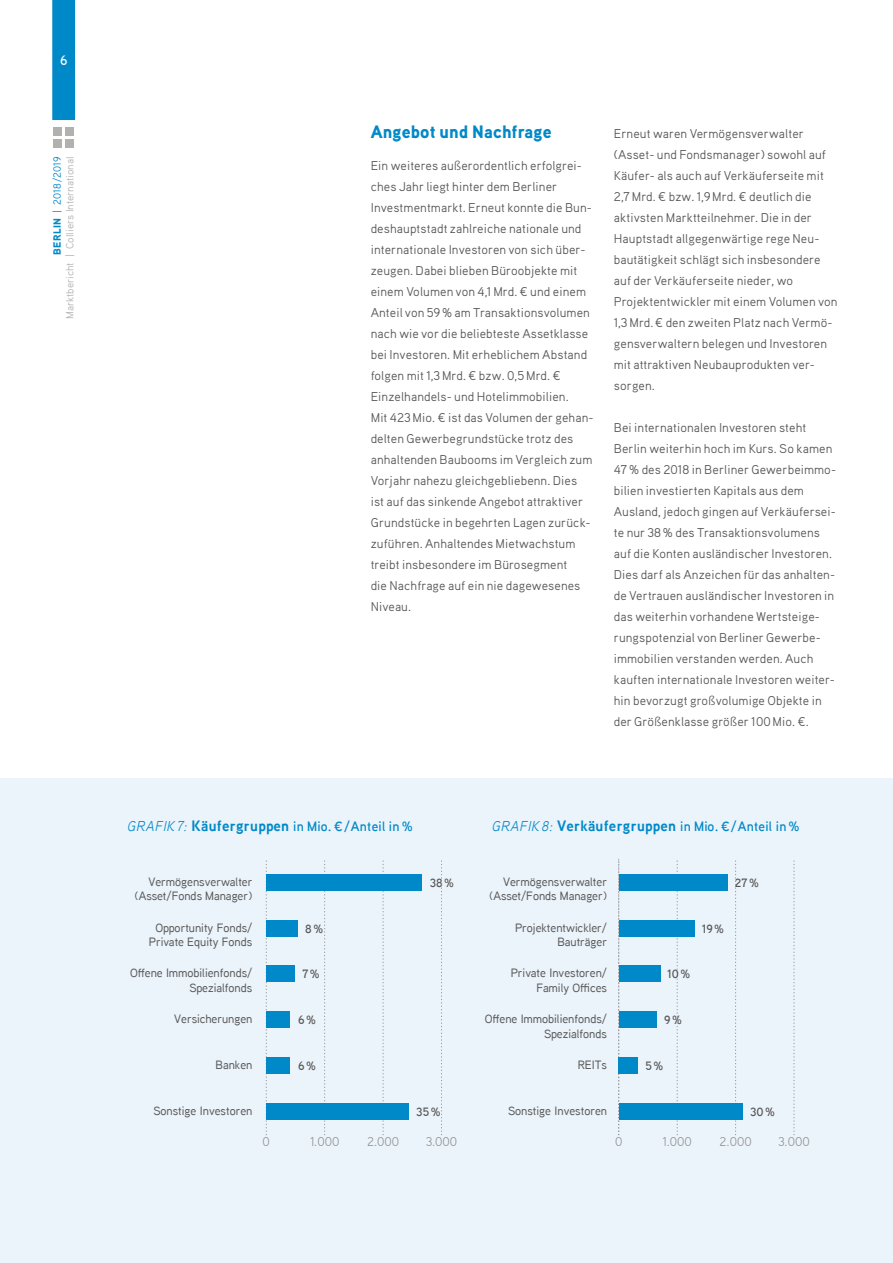
<style>
.page{position:relative;width:893px;height:1263px;background:#fff}
.page>*{position:absolute;margin:0;border:0;box-sizing:border-box;transform-origin:0 0}
.t1{font:900 18px "Aaux Next";letter-spacing:.01em;color:#0089c8}
.t2{font:600 13.5px "Aaux Next";letter-spacing:.02em;color:#0089c8}
.t3{font:600 13.5px "Aaux Next";color:#fff}
.t4{font:12.75px/21px "Aaux Pro OT";letter-spacing:.01em;color:#585857}
.t5{font:12.75px "Aaux Next";color:#919190}
.t6{font:500 12px/14.4px "Aaux Next";color:#585857;text-align:right}
.t7{font:600 12px "Aaux Next";color:#585857}
.t8{font:10.5px "Aaux Pro OT";color:#b1b1b0}
.t9{font:10.5px "Aaux Pro OT";color:#0089c8}
.s1{font-family:"Aaux Next";font-weight:900}
.s2{font-family:"The Sans";font-weight:300}
.s3{font-weight:400;font-style:italic;font-size:14.25px}
.s4{font-weight:700;font-size:15px}
</style>
<div class="page">
<div style="left:53px;top:127px;width:9px;height:9px;background:#b1b1b0"></div>
<div style="left:66px;top:127px;width:8px;height:9px;background:#b1b1b0"></div>
<div style="left:53px;top:140px;width:9px;height:8px;background:#b1b1b0"></div>
<div style="left:66px;top:140px;width:8px;height:8px;background:#b1b1b0"></div>
<div style="left:0;top:778px;width:893px;height:485px;background:#ebf3fb"></div>
<svg style="left:677px;top:860px;width:1px;height:275px"></svg>
<svg style="left:735px;top:860px;width:1px;height:275px"></svg>
<svg style="left:793px;top:860px;width:1px;height:275px"></svg>
<svg style="left:618px;top:859px;width:1px;height:276px"></svg>
<div style="left:619px;top:874px;width:108px;height:16px;background:#0089c8"></div>
<div style="left:619px;top:920px;width:75px;height:16px;background:#0089c8"></div>
<div style="left:619px;top:966px;width:41px;height:16px;background:#0089c8"></div>
<div style="left:619px;top:1012px;width:38px;height:16px;background:#0089c8"></div>
<div style="left:619px;top:1058px;width:19px;height:16px;background:#0089c8"></div>
<div style="left:619px;top:1104px;width:123px;height:16px;background:#0089c8"></div>
<svg style="left:266px;top:860px;width:1px;height:275px"></svg>
<svg style="left:324px;top:860px;width:1px;height:275px"></svg>
<svg style="left:383px;top:860px;width:1px;height:275px"></svg>
<svg style="left:441px;top:860px;width:1px;height:275px"></svg>
<div style="left:266px;top:874px;width:155px;height:16px;background:#0089c8"></div>
<div style="left:266px;top:920px;width:32px;height:16px;background:#0089c8"></div>
<div style="left:266px;top:966px;width:29px;height:16px;background:#0089c8"></div>
<div style="left:266px;top:1012px;width:24px;height:16px;background:#0089c8"></div>
<div style="left:266px;top:1058px;width:24px;height:16px;background:#0089c8"></div>
<div style="left:266px;top:1104px;width:143px;height:16px;background:#0089c8"></div>
<div style="left:53px;top:0;width:22px;height:120px;background:#0089c8"></div>
<p class="t3" style="left:56px;top:51px;width:16px">26</p>
<p class="t3" style="left:60px;top:51px;width:9px">6</p>
<p class="t9" style="left:51px;top:255px;width:100px;rotate:-90deg"><span class="s1">BERLIN</span> | 2018 / 2019</p>
<p class="t8" style="left:63px;top:319px;width:164px;rotate:-90deg">Marktbericht | Colliers International</p>
<p class="t8" style="left:63px;top:372px;width:111px;rotate:-90deg">City Survey Deutschland</p>
<h1 class="t1" style="left:371px;top:119px;width:182px">Angebot und Nachfrage</h1>
<p class="t4" style="left:371px;top:154px;width:224px">Ein weiteres au<span class="s2">ß</span>erordentlich erfolgrei&shy;ches Jahr liegt hinter dem Berliner Investmentmarkt. Erneut konnte die Bun&shy;deshauptstadt zahlreiche nationale und internationale Investoren von sich über&shy;zeugen. Dabei blieben Büroobjekte mit einem Volumen von 4,1 Mrd. € und einem Anteil von 59 % am Transaktionsvolumen nach wie vor die beliebteste Assetklasse bei Investoren. Mit erheb lichem Abstand folgen mit 1,3 Mrd. € bzw. 0,5 Mrd. € Einzelhandels- und Hotelimmobilien.<br>Mit 423 Mio. € ist das Volumen der gehan&shy;delten Gewerbegrundstücke trotz des anhaltenden Baubooms im Vergleich zum Vorjahr nahezu gleichgebliebenn. Dies ist auf das sinkende Angebot attraktiver Grundstücke in begehrten Lagen zurück&shy;zuführen. Anhaltendes Mietwachstum treibt insbesondere im Bürosegment<br>die Nachfrage auf ein nie dagewesenes Niveau.</p>
<p class="t4" style="left:614px;top:123px;width:225px">Erneut waren Vermögensverwalter (Asset- und Fondsmanager) sowohl auf Käufer- als auch auf Verkäuferseite mit 2,7 Mrd. € bzw. 1,9 Mrd. € deutlich die aktivsten Marktteilnehmer. Die in der Hauptstadt allgegenwärtige rege Neu&shy;bautätigkeit schlägt sich insbesondere auf der Verkäuferseite nieder, wo Projektentwickler mit einem Volumen von 1,3 Mrd. € den zweiten Platz nach Vermö&shy;gensverwaltern belegen und Investoren mit attraktiven Neubauprodukten ver&shy;sorgen.</p>
<p class="t4" style="left:614px;top:417px;width:224px">Bei internationalen Investoren steht Berlin weiterhin hoch im Kurs. So kamen 47 % des 2018 in Berliner Gewerbeimmo&shy;bilien investierten Kapitals aus dem Ausland, jedoch gingen auf Verkäufersei&shy;te nur 38 % des Transaktionsvolumens auf die Konten ausländischer Investoren.<br>Dies darf als Anzeichen für das anhalten&shy;de Vertrauen ausländischer Investoren in das weiterhin vorhandene Wertsteige&shy;rungspotenzial von Berliner Gewerbe&shy;immobilien verstanden werden. Auch kauften internationale Investoren weiter&shy;hin bevorzugt gro<span class="s2">ß</span>volumige Objekte in der Grö<span class="s2">ß</span>enklasse grö<span class="s2">ß</span>er 100 Mio. €.</p>
<p class="t2" style="left:128px;top:817px;width:287px"><span class="s3">GRAFIK 7:</span> <span class="s4">Käufergruppen</span> in Mio. ¤ / Anteil in %</p>
<p class="t2" style="left:492px;top:817px;width:309px"><span class="s3">GRAFIK 8:</span> <span class="s4">Verkäufergruppen</span> in Mio. ¤ / Anteil in %</p>
<p class="t6" style="left:134px;top:874px;width:119px">Vermögensverwalter (Asset/Fonds Manager)</p>
<p class="t7" style="left:430px;top:874px;width:26px">38 %</p>
<p class="t6" style="left:489px;top:874px;width:119px">Vermögensverwalter (Asset/Fonds Manager)</p>
<p class="t7" style="left:735px;top:874px;width:25px">27 %</p>
<p class="t6" style="left:149px;top:920px;width:105px;text-align:center">Opportunity Fonds/<br>Private Equity Fonds</p>
<p class="t6" style="left:130px;top:966px;width:124px">Offene Immobilienfonds/<br>Spezialfonds</p>
<p class="t6" style="left:174px;top:1011px;width:80px">Versicherungen</p>
<p class="t6" style="left:216px;top:1057px;width:38px">Banken</p>
<p class="t7" style="left:305px;top:920px;width:19px">8 %</p>
<p class="t7" style="left:302px;top:966px;width:19px">7 %</p>
<p class="t7" style="left:298px;top:1012px;width:19px">6 %</p>
<p class="t7" style="left:298px;top:1057px;width:19px">6 %</p>
<p class="t6" style="left:515px;top:920px;width:93px">Projektentwickler/<br>Bauträger</p>
<p class="t7" style="left:702px;top:920px;width:24px">19 %</p>
<p class="t6" style="left:511px;top:966px;width:98px">Private Investoren/<br>Family Offices</p>
<p class="t7" style="left:667px;top:966px;width:25px">10 %</p>
<p class="t6" style="left:485px;top:1011px;width:124px">Offene Immobilienfonds/<br>Spezialfonds</p>
<p class="t7" style="left:664px;top:1012px;width:19px">9 %</p>
<p class="t6" style="left:578px;top:1057px;width:31px">REITs</p>
<p class="t7" style="left:646px;top:1057px;width:19px">5 %</p>
<p class="t6" style="left:153px;top:1103px;width:101px">Sonstige Investoren</p>
<p class="t7" style="left:416px;top:1103px;width:26px">35 %</p>
<p class="t6" style="left:508px;top:1103px;width:101px">Sonstige Investoren</p>
<p class="t7" style="left:750px;top:1103px;width:26px">30 %</p>
<p class="t5" style="left:263px;top:1133px;width:9px">0</p>
<p class="t5" style="left:310px;top:1133px;width:31px">1.000</p>
<p class="t5" style="left:367px;top:1133px;width:34px">2.000</p>
<p class="t5" style="left:426px;top:1133px;width:33px">3.000</p>
<p class="t5" style="left:615px;top:1133px;width:9px">0</p>
<p class="t5" style="left:662px;top:1133px;width:31px">1.000</p>
<p class="t5" style="left:719px;top:1133px;width:34px">2.000</p>
<p class="t5" style="left:778px;top:1133px;width:33px">3.000</p>
</div>
